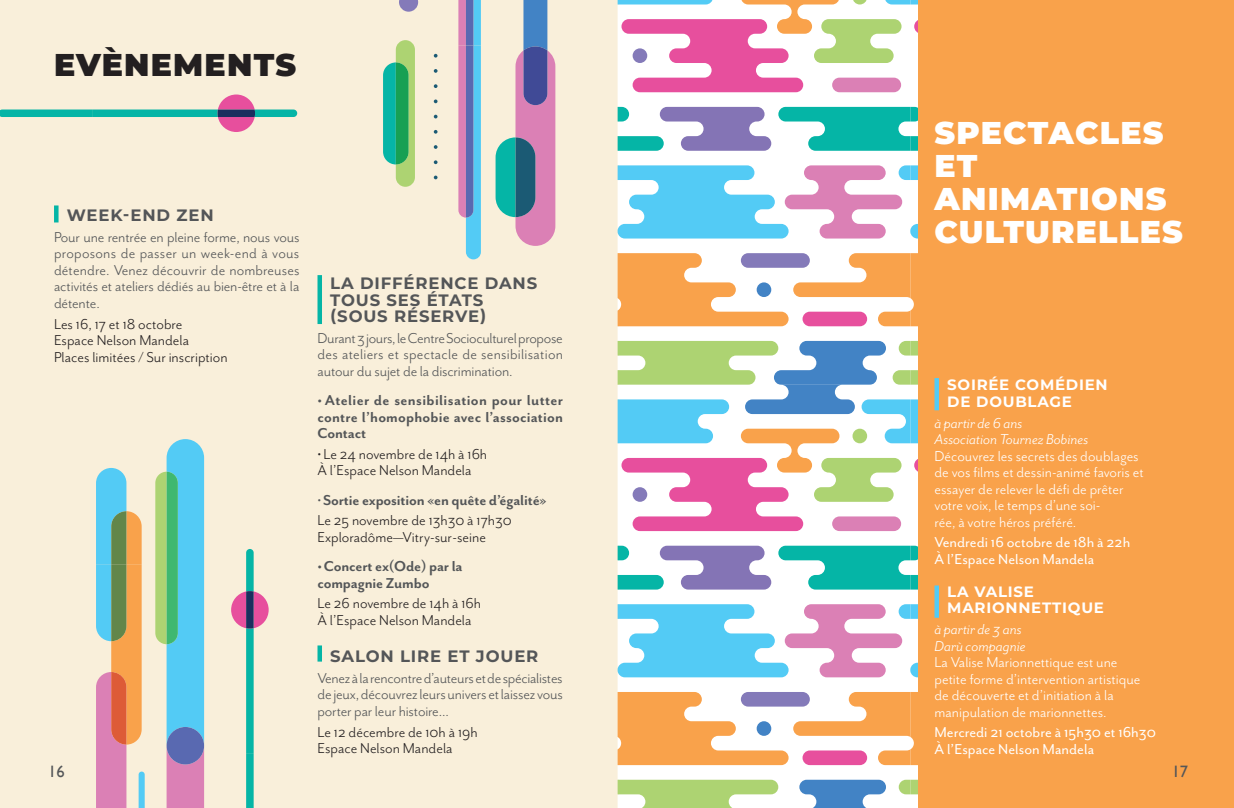
<style>
.page{position:relative;width:1234px;height:808px;background:#fff}
.page>*{position:absolute;margin:0;border:0;box-sizing:border-box;transform-origin:0 0}
.t1{font:900 31.5px/33px "Montserrat";letter-spacing:.04em;color:#fff}
.t2{font:900 31.5px "Montserrat";letter-spacing:.04em;color:#231f20}
.t3{font:16.5px/16.5px "Mr Eaves San OT";letter-spacing:-.01em;color:#545658;text-align:justify}
.t4{font:16.5px/16.5px "Mr Eaves San OT";color:#fff}
.t5{font:16.5px/16.5px "Mr Eaves San OT";color:#231f20}
.t6{font:700 16.5px/16.5px "Mr Eaves San OT";letter-spacing:-.01em;color:#545658}
.t7{font:16.5px/16.5px "Mr Eaves San OT";color:#fff}
.t8{font:700 16.5px/16.5px "Montserrat";letter-spacing:.05em;color:#545658}
.t9{font:italic 16.5px/16.5px "Mr Eaves San OT";color:#fff}
.t10{font:16.5px "Gill Sans";color:#545658}
.t11{font:700 15px/16.5px "Montserrat";letter-spacing:.05em;color:#fff}
.s1{font-weight:400}
.s2{font-weight:400;color:#231f20}
</style>
<div class="page">
<div style="left:0;top:0;width:618px;height:808px;background:#f9efda"></div>
<svg style="left:96px;top:468px;width:49px;height:340px"></svg>
<svg style="left:155px;top:439px;width:49px;height:369px;background:#7fc1cb"></svg>
<svg style="left:231px;top:549px;width:37px;height:259px"></svg>
<svg style="left:495px;top:0;width:60px;height:246px"></svg>
<svg style="left:433px;top:160px;width:4px;height:4px"></svg>
<svg style="left:433px;top:145px;width:4px;height:4px"></svg>
<svg style="left:433px;top:130px;width:4px;height:4px"></svg>
<svg style="left:433px;top:99px;width:4px;height:4px"></svg>
<svg style="left:433px;top:84px;width:4px;height:4px"></svg>
<svg style="left:433px;top:69px;width:4px;height:4px"></svg>
<svg style="left:433px;top:54px;width:4px;height:4px"></svg>
<svg style="left:458px;top:0;width:23px;height:259px;background:#889fce"></svg>
<svg style="left:399px;top:0;width:19px;height:12px"></svg>
<svg style="left:383px;top:40px;width:32px;height:147px;background:#66c288"></svg>
<svg style="left:0;top:95px;width:297px;height:37px"></svg>
<svg style="left:617px;top:92px;width:293px;height:249px"></svg>
<svg style="left:617px;top:107px;width:154px;height:44px"></svg>
<svg style="left:617px;top:0;width:301px;height:92px"></svg>
<svg style="left:617px;top:253px;width:301px;height:73px"></svg>
<svg style="left:617px;top:165px;width:301px;height:74px"></svg>
<svg style="left:778px;top:107px;width:140px;height:44px"></svg>
<svg style="left:617px;top:531px;width:293px;height:260px"></svg>
<svg style="left:617px;top:780px;width:268px;height:28px"></svg>
<svg style="left:617px;top:546px;width:154px;height:44px"></svg>
<svg style="left:617px;top:341px;width:301px;height:190px"></svg>
<svg style="left:898px;top:780px;width:20px;height:15px"></svg>
<svg style="left:617px;top:692px;width:301px;height:73px"></svg>
<svg style="left:617px;top:604px;width:301px;height:73px"></svg>
<svg style="left:778px;top:546px;width:140px;height:44px"></svg>
<div style="left:918px;top:0;width:315px;height:808px;background:#f9a24b"></div>
<hr style="left:54px;top:205px;width:4px;height:17px;background:#05b5a6">
<div style="left:317px;top:275px;width:5px;height:49px;background:#05b5a6"></div>
<div style="left:317px;top:645px;width:5px;height:17px;background:#05b5a6"></div>
<svg style="left:934px;top:378px;width:4px;height:32px"></svg>
<svg style="left:934px;top:585px;width:4px;height:33px"></svg>
<h1 class="t2" style="left:54px;top:41px;width:244px">EVÈNEMENTS</h1>
<p class="t8" style="left:67px;top:206px;width:148px">WEEK-END ZEN</p>
<p class="t3" style="left:54px;top:229px;width:247px">Pour une rentrée en pleine forme, nous vous proposons de passer un week-end à vous détendre. Venez découvrir de nombreuses activités et ateliers dédiés au bien-être et à la détente.</p>
<p class="t5" style="left:54px;top:316px;width:175px">Les 16, 17 et 18 octobre<br>Espace Nelson Mandela<br>Places limitées / Sur inscription</p>
<p class="t8" style="left:330px;top:274px;width:208px">LA DIFFÉRENCE DANS<br>TOUS SES ÉTATS (SOUS RÉSERVE)</p>
<p class="t3" style="left:317px;top:330px;width:247px">Durant 3 jours, le Centre Socioculturel propose des ateliers et spectacle de sensibilisation autour du sujet de la discrimination.</p>
<p class="t6" style="left:317px;top:392px;width:247px;text-align:justify">• Atelier de sensibilisation pour lutter contre l’homophobie avec l’association Contact</p>
<p class="t5" style="left:317px;top:446px;width:171px">• Le 24 novembre de 14h à 16h<br>À l’Espace Nelson Mandela</p>
<p class="t6" style="left:317px;top:489px;width:231px;line-height:20.7px"><span class="s1">•</span>Sortie exposition «en quête d’égalité»<br><span class="s2">Le 25 novembre de 13h30 à 17h30</span></p>
<p class="t5" style="left:317px;top:529px;width:170px">Exploradôme—Vitry-sur-seine</p>
<p class="t6" style="left:317px;top:558px;width:147px">•Concert ex(Ode) par la compagnie Zumbo</p>
<p class="t5" style="left:317px;top:595px;width:165px">Le 26 novembre de 14h à 16h<br>À l’Espace Nelson Mandela</p>
<p class="t8" style="left:330px;top:647px;width:209px">SALON LIRE ET JOUER</p>
<p class="t3" style="left:317px;top:670px;width:247px">Venez à la rencontre d’auteurs et de spécialistes de jeux, découvrez leurs univers et laissez vous porter par leur histoire...</p>
<p class="t5" style="left:317px;top:724px;width:162px">Le 12 décembre de 10h à 19h<br>Espace Nelson Mandela</p>
<h1 class="t1" style="left:934px;top:114px;width:250px">SPECTACLES<br>ET<br>ANIMATIONS<br>CULTURELLES</h1>
<p class="t11" style="left:947px;top:376px;width:162px">SOIRÉE COMÉDIEN<br>DE DOUBLAGE</p>
<p class="t9" style="left:934px;top:415px;width:155px">à partir de 6 ans<br>Association Tournez Bobines</p>
<p class="t4" style="left:934px;top:448px;width:211px">Découvrez les secrets des doublages de vos films et dessin-animé favoris et essayer de relever le défi de prêter votre voix, le temps d’une soi-<br>rée, à votre héros préféré.</p>
<p class="t7" style="left:934px;top:534px;width:197px">Vendredi 16 octobre de 18h à 22h<br>À l’Espace Nelson Mandela</p>
<p class="t11" style="left:947px;top:583px;width:158px">LA VALISE<br>MARIONNETTIQUE</p>
<p class="t9" style="left:934px;top:621px;width:93px">à partir de 3 ans<br>Darù compagnie</p>
<p class="t4" style="left:934px;top:654px;width:207px">La Valise Marionnettique est une petite forme d’intervention artistique de découverte et d’initiation à la manipulation de marionnettes.</p>
<p class="t7" style="left:934px;top:724px;width:223px">Mercredi 21 octobre à 15h30 et 16h30<br>À l’Espace Nelson Mandela</p>
<p class="t10" style="left:48px;top:762px;width:18px">16</p>
<p class="t10" style="left:1171px;top:762px;width:18px">17</p>
</div>
